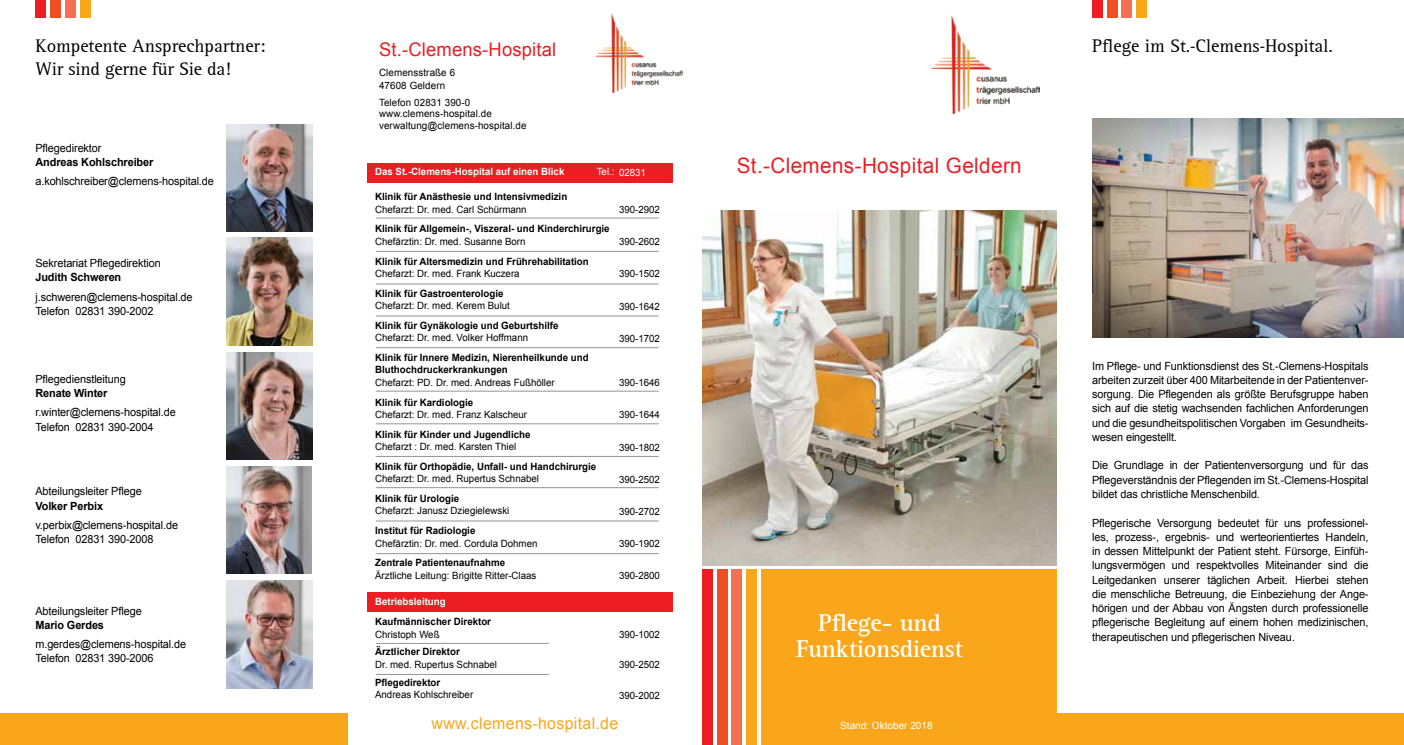
<style>
.page{position:relative;width:1404px;height:745px;background:#fff}
.page>*{position:absolute;margin:0;border:0;box-sizing:border-box;transform-origin:0 0}
.t1{font:700 25px/26.2px "Agfa Rotis Serif";letter-spacing:-.01em;color:#fff;text-align:center}
.t2{font:21.25px "Arial";letter-spacing:.02em;color:#ed1d24}
.t3{font:18.75px/22.5px "Agfa Rotis Serif";color:#000}
.t4{font:18.75px "Arial";letter-spacing:.01em;color:#ed1d24}
.t5{font:16.25px "Arial";letter-spacing:.02em;color:#faa61a}
.t6{font:11.25px/14.2px "Arial";letter-spacing:-.01em;color:#000}
.t7{font:700 11.25px "Arial";letter-spacing:-.01em;color:#000}
.t8{font:10px/11.2px "Arial";color:#000}
.t9{font:700 10px/12.5px "Arial";color:#000}
.t10{font:700 10px "Arial";color:#fff}
.t11{font:10px "Arial";color:#fff}
</style>
<div class="page">
<div style="left:761px;top:569px;width:295px;height:175px;background:#faa61a"></div>
<img style="left:702px;top:210px;width:354px;height:355px">
<div style="left:0;top:712px;width:347px;height:32px;background:#faa61a"></div>
<div style="left:1056px;top:712px;width:347px;height:32px;background:#faa61a"></div>
<div style="left:35px;top:0;width:11px;height:18px;background:#ed1d24"></div>
<div style="left:50px;top:0;width:11px;height:18px;background:#f04e23"></div>
<div style="left:65px;top:0;width:11px;height:18px;background:#f37053"></div>
<div style="left:80px;top:0;width:10px;height:18px;background:#faa61a"></div>
<div style="left:702px;top:569px;width:10px;height:175px;background:#ed1d24"></div>
<div style="left:716px;top:569px;width:11px;height:175px;background:#f04e23"></div>
<div style="left:731px;top:569px;width:11px;height:175px;background:#f37053"></div>
<div style="left:746px;top:569px;width:10px;height:175px;background:#faa61a"></div>
<div style="left:1091px;top:0;width:11px;height:18px;background:#ed1d24"></div>
<div style="left:1106px;top:0;width:11px;height:18px;background:#f04e23"></div>
<div style="left:1121px;top:0;width:11px;height:18px;background:#f37053"></div>
<div style="left:1136px;top:0;width:10px;height:18px;background:#faa61a"></div>
<img style="left:1092px;top:119px;width:311px;height:218px">
<img style="left:226px;top:124px;width:86px;height:107px">
<img style="left:226px;top:237px;width:86px;height:108px">
<img style="left:226px;top:352px;width:86px;height:107px">
<img style="left:226px;top:466px;width:86px;height:107px">
<img style="left:931px;top:16px;width:108px;height:97px">
<img style="left:596px;top:14px;width:86px;height:78px">
<img style="left:226px;top:580px;width:86px;height:107px">
<div style="left:367px;top:592px;width:306px;height:19px;background:#ed1d24"></div>
<div style="left:367px;top:163px;width:306px;height:19px;background:#ed1d24"></div>
<hr style="left:376px;top:218px;width:282px;height:1px;background:#939598">
<hr style="left:376px;top:642px;width:173px;height:1px;background:#939598">
<hr style="left:376px;top:251px;width:282px;height:1px;background:#939598">
<hr style="left:376px;top:283px;width:282px;height:1px;background:#939598">
<hr style="left:376px;top:315px;width:282px;height:1px;background:#939598">
<hr style="left:376px;top:347px;width:282px;height:1px;background:#939598">
<hr style="left:376px;top:390px;width:282px;height:1px;background:#939598">
<hr style="left:376px;top:423px;width:282px;height:1px;background:#939598">
<hr style="left:376px;top:456px;width:282px;height:1px;background:#939598">
<hr style="left:376px;top:487px;width:282px;height:1px;background:#939598">
<hr style="left:376px;top:520px;width:282px;height:1px;background:#939598">
<hr style="left:376px;top:553px;width:282px;height:1px;background:#939598">
<hr style="left:376px;top:673px;width:173px;height:1px;background:#939598">
<h3 class="t3" style="left:35px;top:35px;width:231px">Kompetente Ansprechpartner:<br>Wir sind gerne für Sie da!</h3>
<p class="t6" style="left:35px;top:140px;width:68px">Pflegedirektor</p>
<p class="t7" style="left:35px;top:154px;width:119px">Andreas Kohlschreiber</p>
<p class="t6" style="left:35px;top:174px;width:180px">a.kohlschreiber@clemens-hospital.de</p>
<p class="t6" style="left:35px;top:256px;width:127px">Sekretariat Pflegedirektion</p>
<p class="t7" style="left:35px;top:270px;width:87px">Judith Schweren</p>
<p class="t6" style="left:35px;top:289px;width:159px">j.schweren@clemens-hospital.de<br>Telefon 02831 390-2002</p>
<p class="t6" style="left:35px;top:371px;width:92px">Pflegedienstleitung</p>
<p class="t7" style="left:35px;top:385px;width:73px">Renate Winter</p>
<p class="t6" style="left:35px;top:405px;width:142px">r.winter@clemens-hospital.de<br>Telefon 02831 390-2004</p>
<p class="t6" style="left:35px;top:484px;width:108px">Abteilungsleiter Pflege</p>
<p class="t7" style="left:35px;top:498px;width:69px">Volker Perbix</p>
<p class="t6" style="left:35px;top:517px;width:144px">v.perbix@clemens-hospital.de<br>Telefon 02831 390-2008</p>
<p class="t6" style="left:35px;top:603px;width:108px">Abteilungsleiter Pflege</p>
<p class="t7" style="left:35px;top:617px;width:70px">Mario Gerdes</p>
<p class="t6" style="left:35px;top:636px;width:152px">m.gerdes@clemens-hospital.de<br>Telefon 02831 390-2006</p>
<h3 class="t4" style="left:379px;top:37px;width:179px">St.-Clemens-Hospital</h3>
<p class="t8" style="left:379px;top:66px;width:77px;line-height:12.5px">Clemensstraße 6<br>47608 Geldern</p>
<p class="t8" style="left:379px;top:97px;width:149px">Telefon 02831 390-0 www.clemens-hospital.de verwaltung@clemens-hospital.de</p>
<p class="t10" style="left:375px;top:165px;width:191px">Das St.-Clemens-Hospital auf einen Blick</p>
<p class="t11" style="left:596px;top:165px;width:51px">Tel.: 02831</p>
<p class="t9" style="left:375px;top:191px;width:194px">Klinik für Anästhesie und Intensivmedizin</p>
<p class="t8" style="left:375px;top:204px;width:153px">Chefarzt: Dr. med. Carl Schürmann</p>
<p class="t9" style="left:375px;top:223px;width:236px">Klinik für Allgemein-, Viszeral- und Kinderchirurgie</p>
<p class="t8" style="left:375px;top:236px;width:152px">Chefärztin: Dr. med. Susanne Born</p>
<p class="t9" style="left:375px;top:255px;width:215px">Klinik für Altersmedizin und Frührehabilitation</p>
<p class="t8" style="left:375px;top:268px;width:146px">Chefarzt: Dr. med. Frank Kuczera</p>
<p class="t9" style="left:375px;top:287px;width:130px">Klinik für Gastroenterologie</p>
<p class="t8" style="left:375px;top:300px;width:136px">Chefarzt: Dr. med. Kerem Bulut</p>
<p class="t9" style="left:375px;top:319px;width:185px">Klinik für Gynäkologie und Geburtshilfe</p>
<p class="t8" style="left:375px;top:332px;width:154px">Chefarzt: Dr. med. Volker Hoffmann</p>
<p class="t9" style="left:375px;top:351px;width:215px">Klinik für Innere Medizin, Nierenheilkunde und<br>Bluthochdruckerkrankungen</p>
<p class="t8" style="left:375px;top:376px;width:181px">Chefarzt: PD. Dr. med. Andreas Fußhöller</p>
<p class="t9" style="left:375px;top:396px;width:100px">Klinik für Kardiologie</p>
<p class="t8" style="left:375px;top:409px;width:154px">Chefarzt: Dr. med. Franz Kalscheur</p>
<p class="t9" style="left:375px;top:428px;width:157px">Klinik für Kinder und Jugendliche</p>
<p class="t8" style="left:375px;top:441px;width:143px">Chefarzt : Dr. med. Karsten Thiel</p>
<p class="t9" style="left:375px;top:460px;width:222px">Klinik für Orthopädie, Unfall- und Handchirurgie</p>
<p class="t8" style="left:375px;top:473px;width:165px">Chefarzt: Dr. med. Rupertus Schnabel</p>
<p class="t9" style="left:375px;top:492px;width:86px">Klinik für Urologie</p>
<p class="t8" style="left:375px;top:505px;width:136px">Chefarzt: Janusz Dziegielewski</p>
<p class="t9" style="left:375px;top:524px;width:102px">Institut für Radiologie</p>
<p class="t8" style="left:375px;top:537px;width:164px">Chefärztin: Dr. med. Cordula Dohmen</p>
<p class="t9" style="left:375px;top:556px;width:131px">Zentrale Patientenaufnahme</p>
<p class="t8" style="left:375px;top:569px;width:163px">Ärztliche Leitung: Brigitte Ritter-Claas</p>
<p class="t10" style="left:375px;top:595px;width:72px">Betriebsleitung</p>
<p class="t9" style="left:375px;top:615px;width:117px">Kaufmännischer Direktor</p>
<p class="t8" style="left:375px;top:628px;width:66px">Christoph Weß</p>
<p class="t9" style="left:375px;top:645px;width:86px">Ärztlicher Direktor</p>
<p class="t8" style="left:375px;top:658px;width:123px">Dr. med. Rupertus Schnabel</p>
<p class="t9" style="left:375px;top:675px;width:67px">Pflegedirektor</p>
<p class="t8" style="left:375px;top:688px;width:100px">Andreas Kohlschreiber</p>
<p class="t8" style="left:619px;top:204px;width:42px">390-2902</p>
<p class="t8" style="left:619px;top:236px;width:42px">390-2602</p>
<p class="t8" style="left:619px;top:268px;width:42px">390-1502</p>
<p class="t8" style="left:619px;top:300px;width:42px">390-1642</p>
<p class="t8" style="left:619px;top:332px;width:42px">390-1702</p>
<p class="t8" style="left:619px;top:377px;width:42px">390-1646</p>
<p class="t8" style="left:619px;top:409px;width:42px">390-1644</p>
<p class="t8" style="left:619px;top:441px;width:42px">390-1802</p>
<p class="t8" style="left:619px;top:473px;width:42px">390-2502</p>
<p class="t8" style="left:619px;top:505px;width:42px">390-2702</p>
<p class="t8" style="left:619px;top:537px;width:42px">390-1902</p>
<p class="t8" style="left:619px;top:569px;width:42px">390-2800</p>
<p class="t8" style="left:619px;top:628px;width:42px">390-1002</p>
<p class="t8" style="left:619px;top:658px;width:42px">390-2502</p>
<p class="t8" style="left:619px;top:689px;width:42px">390-2002</p>
<h3 class="t5" style="left:431px;top:712px;width:188px">www.clemens-hospital.de</h3>
<h2 class="t2" style="left:736px;top:152px;width:286px">St.-Clemens-Hospital Geldern</h2>
<h3 class="t3" style="left:1091px;top:35px;width:242px">Pflege im St.-Clemens-Hospital.</h3>
<h1 class="t1" style="left:796px;top:609px;width:168px">Pflege- und<br>Funktionsdienst</h1>
<p class="t11" style="left:840px;top:718px;width:94px">Stand: Oktober 2018</p>
<p class="t6" style="left:1091px;top:358px;width:278px;text-align:justify">Im Pflege- und Funktionsdienst des St.-Clemens-Hospitals arbeiten zurzeit über 400 Mitarbeitende in der Patientenver&shy;sorgung. Die Pflegenden als größte Berufsgruppe haben sich auf die stetig wachsenden fachlichen Anforderungen und die gesundheitspolitischen Vorgaben im Gesundheits&shy;wesen eingestellt.</p>
<p class="t6" style="left:1091px;top:458px;width:278px;text-align:justify">Die Grundlage in der Patientenversorgung und für das Pflegeverständnis der Pflegenden im St.-Clemens-Hospital bildet das christliche Menschenbild.</p>
<p class="t6" style="left:1091px;top:515px;width:278px;text-align:justify">Pflegerische Versorgung bedeutet für uns professionel&shy;les, prozess-, ergebnis- und werteorientiertes Handeln, in dessen Mittelpunkt der Patient steht. Fürsorge, Einfüh&shy;lungsvermögen und respektvolles Miteinander sind die Leitgedanken unserer täglichen Arbeit. Hierbei stehen die menschliche Betreuung, die Einbeziehung der Ange&shy;hörigen und der Abbau von Ängsten durch professionelle pflegerische Begleitung auf einem hohen medizinischen, therapeutischen und pflegerischen Niveau.</p>
</div>
